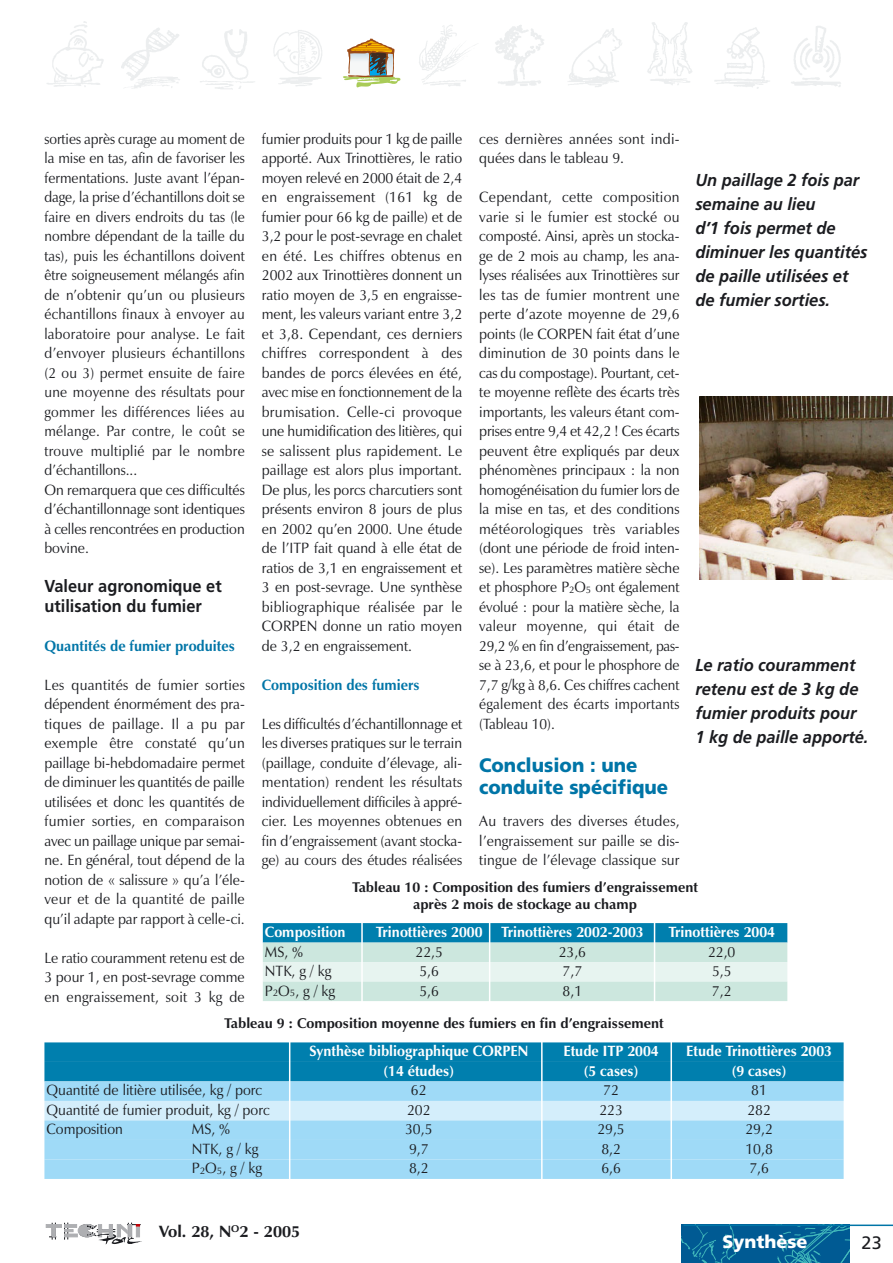
<style>
.page{position:relative;width:893px;height:1263px;background:#fff}
.page>*{position:absolute;margin:0;border:0;box-sizing:border-box;transform-origin:0 0}
.t1{font:900 19.5px/21.8px "Frutiger";color:#0075a7;scale:.95 1}
.t2{font:900 18px "Frutiger";color:#fff}
.t3{font:18px "Frutiger";color:#1b1c20}
.t4{font:italic 700 17.25px/24px "Frutiger";color:#1b1c20;scale:.95 1}
.t5{font:700 17.25px/19.5px "Frutiger";color:#1b1c20;scale:.95 1}
.t6{font:700 16.5px "Zapf Humanist 601 BT";color:#1b1c20}
.t7{font:15px/19.5px "Zapf Humanist 601 BT";color:#1b1c20;text-align:justify;scale:.95 1}
.t8{font:15px/19.5px "Zapf Humanist 601 BT";color:#1b1c20;scale:.93 1}
.t9{font:700 15px "Zapf Humanist 601 BT";color:#fff;scale:.95 1}
.t10{font:700 15px "Zapf Humanist 601 BT";color:#0075a7;scale:.95 1}
.t11{font:15px/19.5px "Zapf Humanist 601 BT";letter-spacing:.02em;color:#1b1c20;scale:.95 1}
.t12{font:700 14.25px/17.1px "Zapf Humanist 601 BT";color:#1b1c20;text-align:center}
.s1{font-size:9.75px}
</style>
<div class="page">
<hr style="left:46px;top:1224px;width:16px;height:4px;background:#aeafb2">
<svg style="left:49px;top:1222px;width:93px;height:22px"></svg>
<hr style="left:109px;top:1224px;width:4px;height:13px;background:#aeafb2">
<div style="left:681px;top:1225px;width:168px;height:38px;background:#005a93"></div>
<svg style="left:681px;top:1226px;width:55px;height:37px"></svg>
<svg style="left:768px;top:1226px;width:81px;height:37px"></svg>
<hr style="left:683px;top:1225px;width:209px;height:1px;background:#0075a7">
<svg style="left:343px;top:38px;width:58px;height:50px"></svg>
<div style="left:44px;top:1042px;width:799px;height:20px;background:#007fae"></div>
<div style="left:44px;top:1062px;width:799px;height:19px;background:#007fae"></div>
<div style="left:44px;top:1081px;width:799px;height:20px;background:#9fdaf7"></div>
<div style="left:44px;top:1101px;width:799px;height:19px;background:#d4eefb"></div>
<div style="left:44px;top:1120px;width:799px;height:20px;background:#9fdaf7"></div>
<div style="left:44px;top:1140px;width:799px;height:19px;background:#9fdaf7"></div>
<div style="left:44px;top:1159px;width:799px;height:20px;background:#9fdaf7"></div>
<div style="left:263px;top:923px;width:524px;height:20px;background:#007fae"></div>
<div style="left:263px;top:943px;width:524px;height:19px;background:#cce7de"></div>
<div style="left:263px;top:962px;width:524px;height:20px;background:#e7f4f0"></div>
<div style="left:263px;top:982px;width:524px;height:19px;background:#cce7de"></div>
<hr style="left:289px;top:1038px;width:1px;height:141px;background:#fff">
<hr style="left:541px;top:1038px;width:1px;height:141px;background:#fff">
<hr style="left:361px;top:919px;width:2px;height:92px;background:#fff">
<hr style="left:489px;top:919px;width:1px;height:92px;background:#fff">
<hr style="left:653px;top:919px;width:2px;height:92px;background:#fff">
<hr style="left:670px;top:1038px;width:2px;height:141px;background:#fff">
<img style="left:699px;top:396px;width:193px;height:183px">
<p class="t8" style="left:44px;top:131px;width:217px">sorties après curage au moment de la mise en tas, afin de favoriser les fermentations. Juste avant l’épan&shy;dage, la prise d’échantillons doit se faire en divers endroits du tas (le nombre dépendant de la taille du tas), puis les échantillons doivent être soigneusement mélangés afin de n’obtenir qu’un ou plusieurs échantillons finaux à envoyer au laboratoire pour analyse. Le fait d’envoyer plusieurs échantillons (2 ou 3) permet ensuite de faire une moyenne des résultats pour gommer les différences liées au mélange. Par contre, le coût se trouve multiplié par le nombre d’échantillons...<br>On remarquera que ces difficultés d’échantillonnage sont identiques à celles rencontrées en production bovine.</p>
<p class="t5" style="left:44px;top:578px;width:188px">Valeur agronomique et utilisation du fumier</p>
<p class="t10" style="left:44px;top:640px;width:202px">Quantités de fumier produites</p>
<p class="t7" style="left:44px;top:677px;width:212px">Les quantités de fumier sorties dépendent énormément des pra&shy;tiques de paillage. Il a pu par exemple être constaté qu’un paillage bi-hebdomadaire permet de diminuer les quantités de paille utilisées et donc les quantités de fumier sorties, en comparaison avec un paillage unique par semai&shy;ne. En général, tout dépend de la notion de « salissure » qu’a l’éle&shy;veur et de la quantité de paille qu’il adapte par rapport à celle-ci.</p>
<p class="t7" style="left:44px;top:950px;width:212px">Le ratio couramment retenu est de 3 pour 1, en post-sevrage comme en engraissement, soit 3 kg de</p>
<p class="t7" style="left:262px;top:131px;width:212px">fumier produits pour 1 kg de paille apporté. Aux Trinottières, le ratio moyen relevé en 2000 était de 2,4 en engraissement (161 kg de fumier pour 66 kg de paille) et de 3,2 pour le post-sevrage en chalet en été. Les chiffres obtenus en 2002 aux Trinottières donnent un ratio moyen de 3,5 en engraisse&shy;ment, les valeurs variant entre 3,2 et 3,8. Cependant, ces derniers chiffres correspondent à des bandes de porcs élevées en été, avec mise en fonctionnement de la brumisation. Celle-ci provoque une humidification des litières, qui se salissent plus rapidement. Le paillage est alors plus important.<br>De plus, les porcs charcutiers sont présents environ 8 jours de plus en 2002 qu’en 2000. Une étude de l’ITP fait quand à elle état de ratios de 3,1 en engraissement et 3 en post-sevrage. Une synthèse bibliographique réalisée par le CORPEN donne un ratio moyen de 3,2 en engraissement.</p>
<p class="t10" style="left:262px;top:679px;width:168px">Composition des fumiers</p>
<p class="t7" style="left:262px;top:716px;width:212px">Les difficultés d’échantillonnage et les diverses pratiques sur le terrain (paillage, conduite d’élevage, ali&shy;mentation) rendent les résultats individuellement difficiles à appré&shy;cier. Les moyennes obtenues en fin d’engraissement (avant stocka&shy;ge) au cours des études réalisées</p>
<p class="t11" style="left:479px;top:131px;width:212px">ces dernières années sont indi&shy;quées dans le tableau 9.</p>
<p class="t7" style="left:479px;top:189px;width:212px">Cependant, cette composition varie si le fumier est stocké ou composté. Ainsi, après un stocka&shy;ge de 2 mois au champ, les ana&shy;lyses réalisées aux Trinottières sur les tas de fumier montrent une perte d’azote moyenne de 29,6 points (le CORPEN fait état d’une diminution de 30 points dans le cas du compostage). Pourtant, cet&shy;te moyenne reflète des écarts très importants, les valeurs étant com&shy;prises entre 9,4 et 42,2 ! Ces écarts peuvent être expliqués par deux phénomènes principaux : la non homogénéisation du fumier lors de la mise en tas, et des conditions météorologiques très variables (dont une période de froid inten&shy;se). Les paramètres matière sèche et phosphore P<span class="s1">2</span>O<span class="s1">5</span> ont également évolué : pour la matière sèche, la valeur moyenne, qui était de 29,2 % en fin d’engraissement, pas&shy;se à 23,6, et pour le phosphore de 7,7 g/kg à 8,6. Ces chiffres cachent également des écarts importants (Tableau 10).</p>
<h1 class="t1" style="left:479px;top:756px;width:200px">Conclusion : une conduite spécifique</h1>
<p class="t7" style="left:479px;top:813px;width:212px">Au travers des diverses études, l’engraissement sur paille se dis&shy;tingue de l’élevage classique sur</p>
<p class="t4" style="left:695px;top:169px;width:183px">Un paillage 2 fois par semaine au lieu<br>d’1 fois permet de diminuer les quantités de paille utilisées et de fumier sorties.</p>
<p class="t4" style="left:695px;top:654px;width:184px">Le ratio couramment retenu est de 3 kg de fumier produits pour<br>1 kg de paille apporté.</p>
<p class="t12" style="left:352px;top:880px;width:347px">Tableau 10 : Composition des fumiers d’engraissement après 2 mois de stockage au champ</p>
<p class="t9" style="left:265px;top:926px;width:86px">Composition</p>
<p class="t9" style="left:376px;top:926px;width:283px">Trinottières 2000 Trinottières 2002-2003</p>
<p class="t9" style="left:668px;top:926px;width:114px">Trinottières 2004</p>
<p class="t7" style="left:265px;top:944px;width:42px">MS, %</p>
<p class="t7" style="left:415px;top:944px;width:30px">22,5</p>
<p class="t7" style="left:558px;top:944px;width:30px">23,6</p>
<p class="t7" style="left:708px;top:944px;width:30px">22,0</p>
<p class="t7" style="left:265px;top:963px;width:71px">NTK, g / kg</p>
<p class="t7" style="left:419px;top:963px;width:22px">5,6</p>
<p class="t7" style="left:562px;top:963px;width:22px">7,7</p>
<p class="t7" style="left:712px;top:963px;width:22px">5,5</p>
<p class="t7" style="left:265px;top:983px;width:75px">P<span class="s1">2</span>O<span class="s1">5</span>, g / kg</p>
<p class="t7" style="left:419px;top:983px;width:22px">5,6</p>
<p class="t7" style="left:562px;top:983px;width:22px">8,1</p>
<p class="t7" style="left:712px;top:983px;width:22px">7,2</p>
<p class="t12" style="left:224px;top:1016px;width:441px">Tableau 9 : Composition moyenne des fumiers en fin d’engraissement</p>
<p class="t9" style="left:309px;top:1046px;width:232px">Synthèse bibliographique CORPEN</p>
<p class="t9" style="left:563px;top:1046px;width:102px">Etude ITP 2004</p>
<p class="t9" style="left:686px;top:1046px;width:155px">Etude Trinottières 2003</p>
<p class="t9" style="left:383px;top:1065px;width:76px">(14 études)</p>
<p class="t9" style="left:583px;top:1065px;width:59px">(5 cases)</p>
<p class="t9" style="left:731px;top:1065px;width:59px">(9 cases)</p>
<p class="t7" style="left:47px;top:1083px;width:228px">Quantité de litière utilisée, kg / porc</p>
<p class="t7" style="left:411px;top:1083px;width:18px">62</p>
<p class="t7" style="left:603px;top:1083px;width:18px">72</p>
<p class="t7" style="left:751px;top:1083px;width:18px">81</p>
<p class="t7" style="left:47px;top:1102px;width:236px">Quantité de fumier produit, kg / porc</p>
<p class="t7" style="left:407px;top:1102px;width:26px">202</p>
<p class="t7" style="left:599px;top:1102px;width:26px">223</p>
<p class="t7" style="left:747px;top:1102px;width:26px">282</p>
<p class="t7" style="left:47px;top:1122px;width:82px">Composition</p>
<p class="t7" style="left:192px;top:1122px;width:42px">MS, %</p>
<p class="t7" style="left:405px;top:1122px;width:30px">30,5</p>
<p class="t7" style="left:597px;top:1122px;width:30px">29,5</p>
<p class="t7" style="left:745px;top:1122px;width:30px">29,2</p>
<p class="t7" style="left:192px;top:1141px;width:71px">NTK, g / kg</p>
<p class="t7" style="left:409px;top:1141px;width:22px">9,7</p>
<p class="t7" style="left:601px;top:1141px;width:22px">8,2</p>
<p class="t7" style="left:745px;top:1141px;width:30px">10,8</p>
<p class="t7" style="left:192px;top:1161px;width:75px">P<span class="s1">2</span>O<span class="s1">5</span>, g / kg</p>
<p class="t7" style="left:409px;top:1161px;width:22px">8,2</p>
<p class="t7" style="left:601px;top:1161px;width:22px">6,6</p>
<p class="t7" style="left:749px;top:1161px;width:22px">7,6</p>
<p class="t6" style="left:159px;top:1225px;width:142px">Vol. 28, N<sup>O</sup>2 - 2005</p>
<p class="t2" style="left:722px;top:1235px;width:86px">Synthèse</p>
<p class="t3" style="left:861px;top:1236px;width:22px">23</p>
</div>
